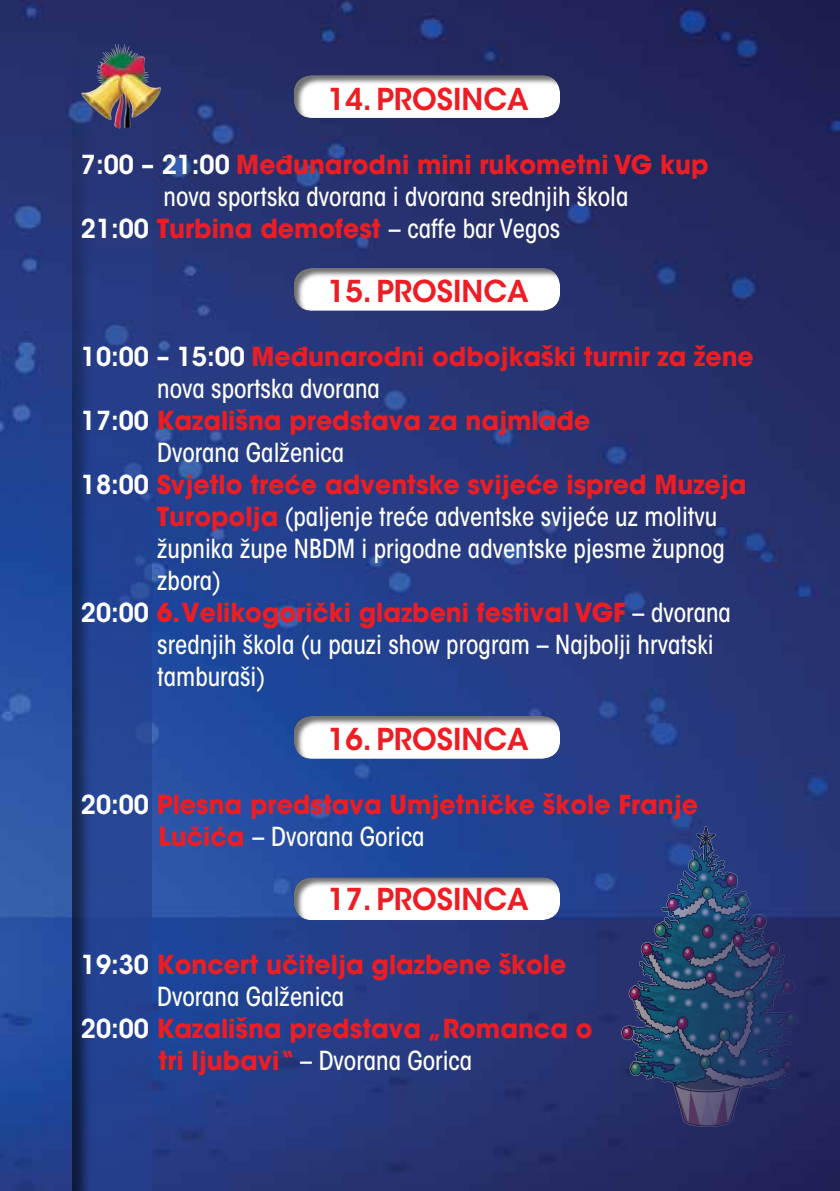
<style>
.page{position:relative;width:840px;height:1191px;background:#fff}
.page>*{position:absolute;margin:0;border:0;box-sizing:border-box;transform-origin:0 0}
.t1{font:600 30px "ITC Avant Garde Std";color:#ed1d24}
.t2{font:700 26px/32px "ITC Avant Garde Std";color:#ed1d24}
.t3{font:500 condensed 26px "ITC Avant Garde Std";color:#fff}
.s1{font-weight:600;color:#fff}
.s2{font-weight:500;font-stretch:condensed;color:#fff}
.s3{font-weight:700;font-stretch:normal;color:#ed1d24}
</style>
<div class="page">
<img style="left:0;top:0;width:839px;height:1191px">
<div style="left:290px;top:71px;width:270px;height:48px;background:#000;opacity:.55"></div>
<div style="left:290px;top:712px;width:270px;height:48px;background:#000;opacity:.55"></div>
<div style="left:290px;top:873px;width:270px;height:48px;background:#000;opacity:.55"></div>
<div style="left:70px;top:0;width:83px;height:1191px;background:#000;opacity:.75"></div>
<div style="left:290px;top:264px;width:270px;height:48px;background:#000;opacity:.55"></div>
<img style="left:107px;top:44px;width:10px;height:14px">
<svg style="left:620px;top:825px;width:178px;height:302px;background:#26377b"></svg>
<svg style="left:628px;top:840px;width:166px;height:21px;background:#273e83"></svg>
<div style="left:688px;top:859px;width:11px;height:13px;border:1px solid #000;border-radius:50%"></div>
<div style="left:621px;top:1026px;width:11px;height:13px;border:1px solid #000;border-radius:50%"></div>
<svg style="left:623px;top:861px;width:174px;height:265px;background:#2c406e"></svg>
<svg style="left:696px;top:826px;width:19px;height:22px"></svg>
<p class="t1" style="left:328px;top:80px;width:202px">14. PROSINCA</p>
<p class="t2" style="left:81px;top:148px;width:629px"><span class="s1">7:00 – 21:00</span> Međunarodni mini rukometni VG kup</p>
<p class="t3" style="left:163px;top:181px;width:466px">nova sportska dvorana i dvorana srednjih škola</p>
<p class="t2" style="left:81px;top:212px;width:480px"><span class="s1">21:00</span> Turbina demofest <span class="s2">– caffe bar Vegos</span></p>
<p class="t1" style="left:328px;top:272px;width:202px">15. PROSINCA</p>
<p class="t2" style="left:81px;top:340px;width:674px"><span class="s1">10:00 – 15:00</span> Međunarodni odbojkaški turnir za žene</p>
<p class="t3" style="left:157px;top:373px;width:224px">nova sportska dvorana</p>
<p class="t2" style="left:81px;top:404px;width:510px"><span class="s1">17:00</span> Kazališna predstava za najmlađe</p>
<p class="t3" style="left:157px;top:437px;width:188px">Dvorana Galženica</p>
<p class="t2" style="left:81px;top:468px;width:667px"><span class="s1">18:00</span> Svjetlo treće adventske svijeće ispred Muzeja</p>
<p class="t3" style="left:157px;top:501px;width:561px"><span class="s3">Turopolja</span> (paljenje treće adventske svijeće uz molitvu</p>
<p class="t3" style="left:157px;top:533px;width:569px">župnika župe NBDM i prigodne adventske pjesme župnog</p>
<p class="t3" style="left:157px;top:565px;width:65px">zbora)</p>
<p class="t2" style="left:81px;top:596px;width:651px"><span class="s1">20:00</span> 6.Velikogorički glazbeni festival VGF <span class="s2">– dvorana</span></p>
<p class="t3" style="left:157px;top:629px;width:557px">srednjih škola (u pauzi show program – Najbolji hrvatski</p>
<p class="t3" style="left:157px;top:661px;width:109px">tamburaši)</p>
<p class="t1" style="left:328px;top:720px;width:202px">16. PROSINCA</p>
<p class="t2" style="left:158px;top:788px;width:540px;text-indent:-78px"><span class="s1">20:00</span> Plesna predstava Umjetničke škole Franje<br>Lučića <span class="s2">– Dvorana Gorica</span></p>
<p class="t1" style="left:328px;top:880px;width:202px">17. PROSINCA</p>
<p class="t2" style="left:81px;top:948px;width:486px"><span class="s1">19:30</span> Koncert učitelja glazbene škole</p>
<p class="t3" style="left:157px;top:981px;width:188px">Dvorana Galženica</p>
<p class="t2" style="left:81px;top:1012px;width:513px"><span class="s1">20:00</span> Kazališna predstava „Romanca o</p>
<p class="t3" style="left:158px;top:1045px;width:315px"><span class="s3">tri ljubavi“</span> – Dvorana Gorica</p>
</div>
